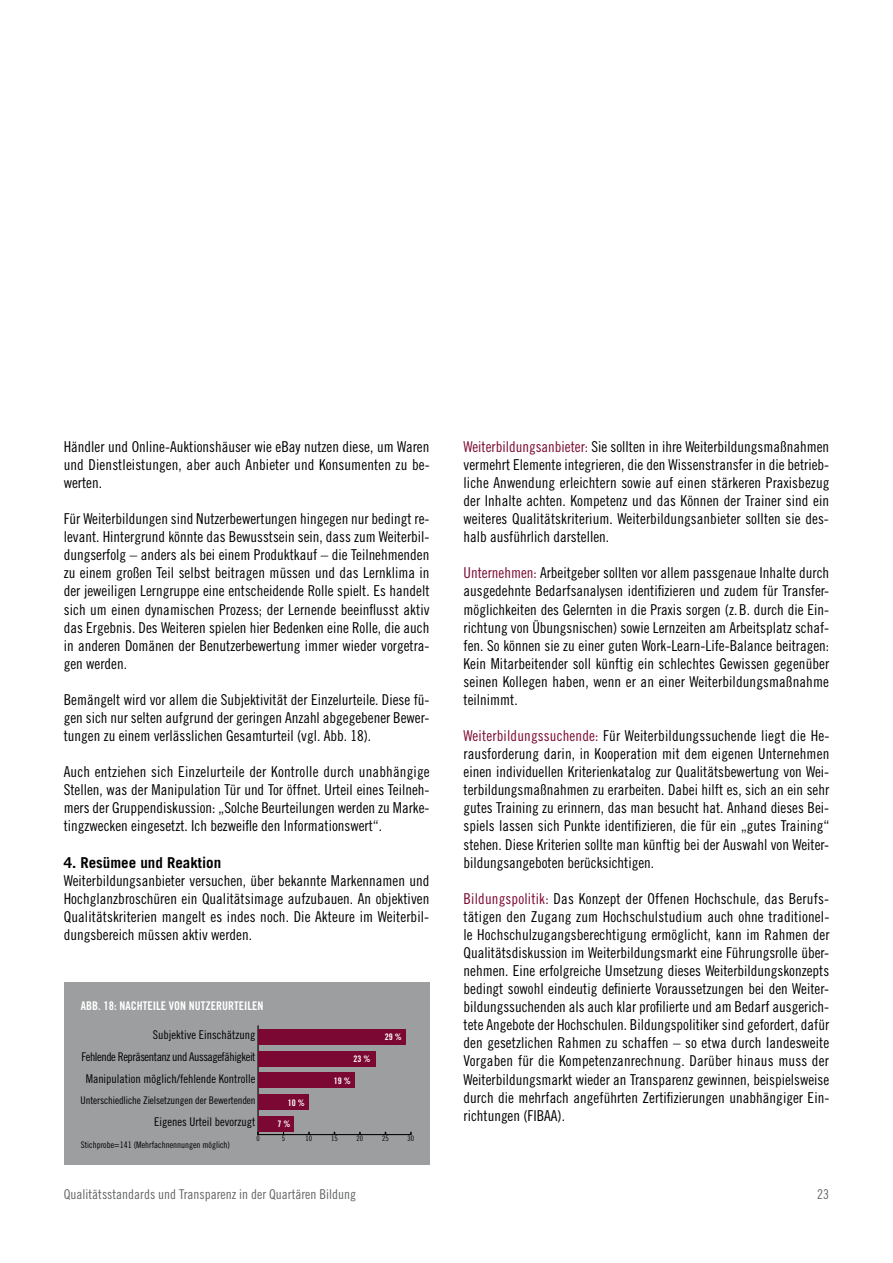
<style>
.page{position:relative;width:893px;height:1263px;background:#fff}
.page>*{position:absolute;margin:0;border:0;box-sizing:border-box;transform-origin:0 0}
.t1{font:15px/18.1px "Trade Gothic LT Std Cn 18";color:#000;text-align:justify}
.t2{font:700 15px "Trade Gothic LT Std";color:#000}
.t3{font:13.5px "Trade Gothic LT Std Cn 18";color:#646567}
.t4{font:12px "Trade Gothic LT Std Cn 18";color:#000}
.t5{font:12px "Trade Gothic LT Std Cn 18";letter-spacing:-.035em;color:#000}
.t6{font:12px "Trade Gothic LT Std Bd Cn 20";color:#fff}
.t7{font:10.5px "Trade Gothic LT Std Cn 18";letter-spacing:-.005em;color:#000}
.t8{font:9px "Trade Gothic LT Std Cn 18";color:#000}
.t9{font:9px "Trade Gothic LT Std Bd Cn 20";color:#fff}
.t10{font:7.5px "Trade Gothic LT Std Cn 18";color:#000}
.s1{color:#7b0832}
</style>
<div class="page">
<div style="left:64px;top:982px;width:365px;height:183px;background:#9c9e9f"></div>
<hr style="left:258px;top:1134px;width:153px;height:1px;background:#000">
<hr style="left:257px;top:1026px;width:2px;height:108px;background:#000">
<div style="left:258px;top:1029px;width:148px;height:16px;background:#7b0832"></div>
<div style="left:258px;top:1051px;width:117px;height:15px;background:#7b0832"></div>
<div style="left:258px;top:1072px;width:97px;height:16px;background:#7b0832"></div>
<div style="left:258px;top:1094px;width:51px;height:16px;background:#7b0832"></div>
<div style="left:258px;top:1116px;width:36px;height:15px;background:#7b0832"></div>
<p class="t1" style="left:64px;top:437px;width:367px">Händler und Online-Auktionshäuser wie eBay nutzen diese, um Waren und Dienstleistungen, aber auch Anbieter und Konsumenten zu be&shy;werten.</p>
<p class="t1" style="left:64px;top:510px;width:367px">Für Weiterbildungen sind Nutzerbewertungen hingegen nur bedingt re&shy;levant. Hintergrund könnte das Bewusstsein sein, dass zum Weiterbil&shy;dungserfolg – anders als bei einem Produktkauf – die Teilnehmenden zu einem großen Teil selbst beitragen müssen und das Lernklima in der jeweiligen Lerngruppe eine entscheidende Rolle spielt. Es handelt sich um einen dynamischen Prozess; der Lernende beeinflusst aktiv das Ergebnis. Des Weiteren spielen hier Bedenken eine Rolle, die auch in anderen Domänen der Benutzerbewertung immer wieder vorgetra&shy;gen werden.</p>
<p class="t1" style="left:64px;top:690px;width:367px">Bemängelt wird vor allem die Subjektivität der Einzelurteile. Diese fü&shy;gen sich nur selten aufgrund der geringen Anzahl abgegebener Bewer&shy;tungen zu einem verlässlichen Gesamturteil (vgl. Abb. 18).</p>
<p class="t1" style="left:64px;top:762px;width:367px">Auch entziehen sich Einzelurteile der Kontrolle durch unabhängige Stellen, was der Manipulation Tür und Tor öffnet. Urteil eines Teilneh&shy;mers der Gruppendiskussion: „Solche Beurteilungen werden zu Marke&shy;tingzwecken eingesetzt. Ich bezweifle den Informationswert“.</p>
<p class="t2" style="left:64px;top:853px;width:159px">4. Resümee und Reaktion</p>
<p class="t1" style="left:64px;top:871px;width:367px">Weiterbildungsanbieter versuchen, über bekannte Markennamen und Hochglanzbroschüren ein Qualitätsimage aufzubauen. An objektiven Qualitätskriterien mangelt es indes noch. Die Akteure im Weiterbil&shy;dungsbereich müssen aktiv werden.</p>
<p class="t6" style="left:81px;top:999px;width:184px">ABB. 18: NACHTEILE VON NUTZERURTEILEN</p>
<p class="t4" style="left:153px;top:1028px;width:104px">Subjektive Einschätzung</p>
<p class="t9" style="left:385px;top:1032px;width:18px">29 %</p>
<p class="t9" style="left:353px;top:1053px;width:18px">23 %</p>
<p class="t9" style="left:334px;top:1075px;width:18px">19 %</p>
<p class="t9" style="left:288px;top:1097px;width:18px">10 %</p>
<p class="t9" style="left:278px;top:1118px;width:14px">7 %</p>
<p class="t8" style="left:81px;top:1139px;width:151px">Stichprobe=141 (Mehrfachnennungen möglich)</p>
<p class="t5" style="left:82px;top:1050px;width:176px">Fehlende Repräsentanz und Aussagefähigkeit</p>
<p class="t4" style="left:86px;top:1071px;width:171px">Manipulation möglich/fehlende Kontrolle</p>
<p class="t7" style="left:81px;top:1094px;width:177px">Unterschiedliche Zielsetzungen der Bewertenden</p>
<p class="t4" style="left:154px;top:1115px;width:103px">Eigenes Urteil bevorzugt</p>
<p class="t10" style="left:256px;top:1134px;width:5px">0</p>
<p class="t10" style="left:282px;top:1134px;width:5px">5</p>
<p class="t10" style="left:306px;top:1134px;width:8px">10</p>
<p class="t10" style="left:331px;top:1134px;width:8px">15</p>
<p class="t10" style="left:357px;top:1134px;width:8px">20</p>
<p class="t10" style="left:382px;top:1134px;width:8px">25</p>
<p class="t10" style="left:408px;top:1134px;width:8px">30</p>
<p class="t1" style="left:463px;top:437px;width:367px"><span class="s1">Weiterbildungsanbieter:</span> Sie sollten in ihre Weiterbildungsmaßnahmen vermehrt Elemente integrieren, die den Wissenstransfer in die betrieb&shy;liche Anwendung erleichtern sowie auf einen stärkeren Praxisbezug der Inhalte achten. Kompetenz und das Können der Trainer sind ein weiteres Qualitätskriterium. Weiterbildungsanbieter sollten sie des&shy;halb ausführlich darstellen.</p>
<p class="t1" style="left:463px;top:564px;width:367px"><span class="s1">Unternehmen:</span> Arbeitgeber sollten vor allem passgenaue Inhalte durch ausgedehnte Bedarfsanalysen identifizieren und zudem für Transfer&shy;möglichkeiten des Gelernten in die Praxis sorgen (z. B. durch die Ein&shy;richtung von Übungsnischen) sowie Lernzeiten am Arbeitsplatz schaf&shy;fen. So können sie zu einer guten Work-Learn-Life-Balance beitragen:<br>Kein Mitarbeitender soll künftig ein schlechtes Gewissen gegenüber seinen Kollegen haben, wenn er an einer Weiterbildungsmaßnahme teilnimmt.</p>
<p class="t1" style="left:463px;top:726px;width:368px"><span class="s1">Weiterbildungssuchende:</span> Für Weiterbildungssuchende liegt die He&shy;rausforderung darin, in Kooperation mit dem eigenen Unternehmen einen individuellen Kriterienkatalog zur Qualitätsbewertung von Wei&shy;terbildungsmaßnahmen zu erarbeiten. Dabei hilft es, sich an ein sehr gutes Training zu erinnern, das man besucht hat. Anhand dieses Bei&shy;spiels lassen sich Punkte identifizieren, die für ein „gutes Training“ stehen. Diese Kriterien sollte man künftig bei der Auswahl von Weiter&shy;bildungsangeboten berücksichtigen.</p>
<p class="t1" style="left:463px;top:889px;width:367px"><span class="s1">Bildungspolitik:</span> Das Konzept der Offenen Hochschule, das Berufs&shy;tätigen den Zugang zum Hochschulstudium auch ohne traditionel&shy;le Hochschulzugangsberechtigung ermöglicht, kann im Rahmen der Qualitätsdiskussion im Weiterbildungsmarkt eine Führungsrolle über&shy;nehmen. Eine erfolgreiche Umsetzung dieses Weiterbildungskonzepts bedingt sowohl eindeutig definierte Voraussetzungen bei den Weiter&shy;bildungssuchenden als auch klar profilierte und am Bedarf ausgerich&shy;tete Angebote der Hochschulen. Bildungspolitiker sind gefordert, dafür den gesetzlichen Rahmen zu schaffen – so etwa durch landesweite Vorgaben für die Kompetenzanrechnung. Darüber hinaus muss der Weiterbildungsmarkt wieder an Transparenz gewinnen, beispielsweise durch die mehrfach angeführten Zertifizierungen unabhängiger Ein&shy;richtungen (FIBAA).</p>
<p class="t3" style="left:64px;top:1186px;width:294px">Qualitätsstandards und Transparenz in der Quartären Bildung</p>
<p class="t3" style="left:817px;top:1186px;width:13px">23</p>
</div>
